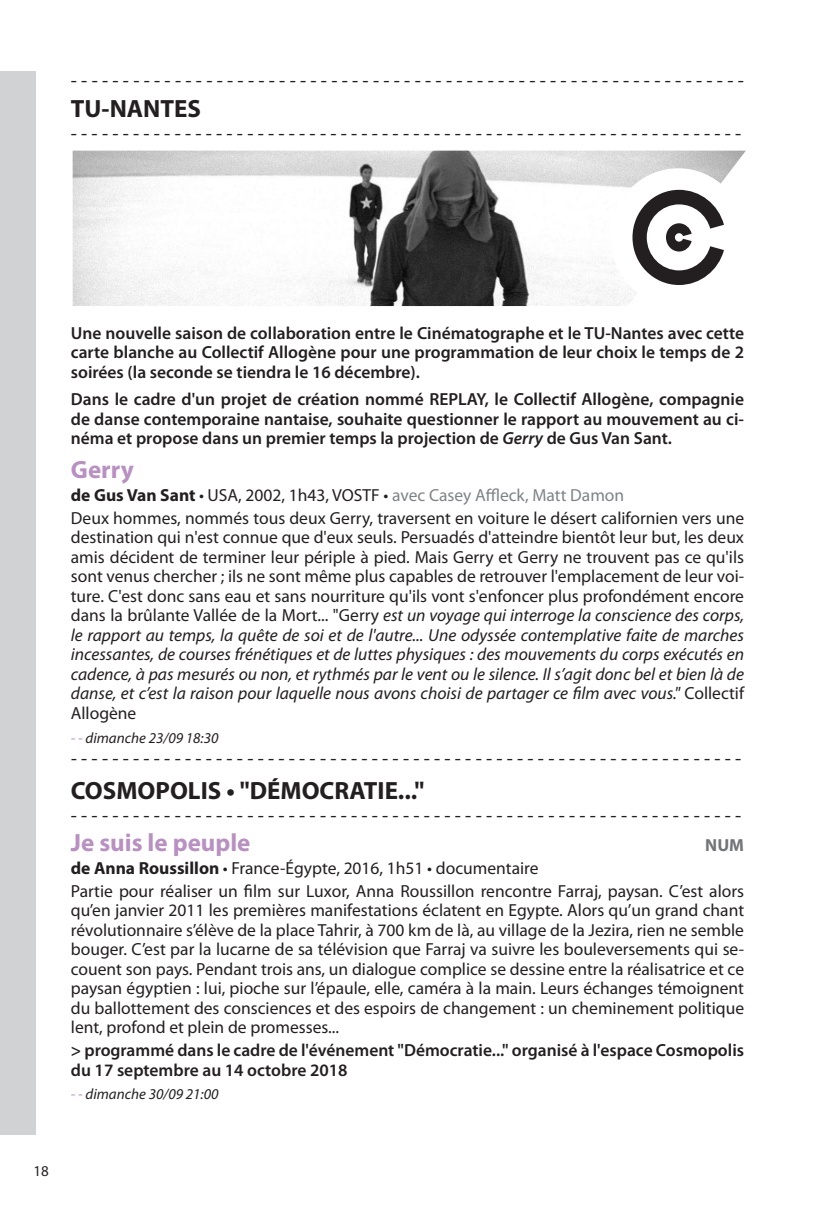
<style>
.page{position:relative;width:815px;height:1205px;background:#fff}
.page>*{position:absolute;margin:0;border:0;box-sizing:border-box;transform-origin:0 0}
.t1{font:700 25px "Myriad Pro";color:#231f20}
.t2{font:700 25px "Myriad Pro";color:#b890c2}
.t3{font:20px "Myriad Pro";color:#231f20}
.t4{font:17.5px/19.5px "Myriad Pro";color:#231f20}
.t5{font:600 17.5px/19.5px "Myriad Pro";color:#231f20;text-align:justify}
.t6{font:700 17.5px "Myriad";color:#727477}
.t7{font:italic 15px "Myriad Pro";color:#231f20}
.t8{font:15px "Myriad Pro";color:#231f20}
.s1{font-style:italic}
.s2{font-weight:700}
.s3{color:#808285}
.s4{color:#b890c2}
</style>
<div class="page">
<div style="left:0;top:71px;width:35px;height:1063px;background:#d1d2d4"></div>
<img style="left:73px;top:151px;width:673px;height:155px">
<div style="left:611px;top:168px;width:135px;height:138px;background:#fff;border-radius:50%"></div>
<svg style="left:632px;top:190px;width:92px;height:95px"></svg>
<p class="t3" style="left:71px;top:68px;width:675px">- - - - - - - - - - - - - - - - - - - - - - - - - - - - - - - - - - - - - - - - - - - - - - - - - - - - - - - - - - - - - - - - -</p>
<h1 class="t1" style="left:71px;top:92px;width:132px">TU-NANTES</h1>
<p class="t3" style="left:71px;top:121px;width:672px">- - - - - - - - - - - - - - - - - - - - - - - - - - - - - - - - - - - - - - - - - - - - - - - - - - - - - - - - - - - - - - - - -</p>
<p class="t5" style="left:71px;top:323px;width:675px">Une nouvelle saison de collaboration entre le Cinématographe et le TU-Nantes avec cette carte blanche au Collectif Allogène pour une programmation de leur choix le temps de 2 soirées (la seconde se tiendra le 16 décembre).</p>
<p class="t5" style="left:71px;top:389px;width:675px">Dans le cadre d'un projet de création nommé REPLAY, le Collectif Allogène, compagnie de danse contemporaine nantaise, souhaite questionner le rapport au mouvement au ci&shy;néma et propose dans un premier temps la projection de <span class="s1">Gerry</span> de Gus Van Sant.</p>
<h1 class="t2" style="left:71px;top:453px;width:64px">Gerry</h1>
<p class="t4" style="left:71px;top:483px;width:675px;line-height:23px"><span class="s2">de Gus Van Sant</span> • USA, 2002, 1h43, VOSTF • <span class="s3">avec Casey Affleck, Matt Damon<br></span>Deux hommes, nommés tous deux Gerry, traversent en voiture le désert californien vers une</p>
<p class="t4" style="left:71px;top:527px;width:675px;text-align:justify">destination qui n'est connue que d'eux seuls. Persuadés d'atteindre bientôt leur but, les deux amis décident de terminer leur périple à pied. Mais Gerry et Gerry ne trouvent pas ce qu'ils sont venus chercher ; ils ne sont même plus capables de retrouver l'emplacement de leur voi&shy;ture. C'est donc sans eau et sans nourriture qu'ils vont s'enfoncer plus profondément encore dans la brûlante Vallée de la Mort... "Gerry <span class="s1">est un voyage qui interroge la conscience des corps, le rapport au temps, la quête de soi et de l'autre... Une odyssée contemplative faite de marches incessantes, de courses frénétiques et de luttes physiques : des mouvements du corps exécutés en cadence, à pas mesurés ou non, et rythmés par le vent ou le silence. Il s’agit donc bel et bien là de danse, et c’est la raison pour laquelle nous avons choisi de partager ce film avec vous."</span> Collectif Allogène</p>
<p class="t7" style="left:71px;top:728px;width:149px"><span class="s4">- -</span> dimanche 23/09 18:30</p>
<p class="t3" style="left:71px;top:746px;width:672px"><span class="s1">-</span> - - - - - - - - - - - - - - - - - - - - - - - - - - - - - - - - - - - - - - - - - - - - - - - - - - - - - - - - - - - - - - - -</p>
<h1 class="t1" style="left:71px;top:774px;width:355px">COSMOPOLIS • "DÉMOCRATIE..."</h1>
<p class="t3" style="left:71px;top:803px;width:672px">- - - - - - - - - - - - - - - - - - - - - - - - - - - - - - - - - - - - - - - - - - - - - - - - - - - - - - - - - - - - - - - - -</p>
<h1 class="t2" style="left:71px;top:826px;width:181px">Je suis le peuple</h1>
<p class="t6" style="left:705px;top:836px;width:40px">NUM</p>
<p class="t4" style="left:71px;top:856px;width:675px;line-height:23px"><span class="s2">de Anna Roussillon</span> • France-Égypte, 2016, 1h51 • documentaire<br>Partie pour réaliser un film sur Luxor, Anna Roussillon rencontre Farraj, paysan. C’est alors</p>
<p class="t4" style="left:71px;top:900px;width:675px;text-align:justify">qu’en janvier 2011 les premières manifestations éclatent en Egypte. Alors qu’un grand chant révolutionnaire s’élève de la place Tahrir, à 700 km de là, au village de la Jezira, rien ne semble bouger. C’est par la lucarne de sa télévision que Farraj va suivre les bouleversements qui se&shy;couent son pays. Pendant trois ans, un dialogue complice se dessine entre la réalisatrice et ce paysan égyptien : lui, pioche sur l’épaule, elle, caméra à la main. Leurs échanges témoignent du ballottement des consciences et des espoirs de changement : un cheminement politique lent, profond et plein de promesses...</p>
<p class="t5" style="left:71px;top:1040px;width:675px">&gt; programmé dans le cadre de l'événement "Démocratie..." organisé à l'espace Cosmopolis du 17 septembre au 14 octobre 2018</p>
<p class="t7" style="left:71px;top:1085px;width:149px"><span class="s4">- -</span> dimanche 30/09 21:00</p>
<p class="t8" style="left:34px;top:1161px;width:17px">18</p>
</div>
